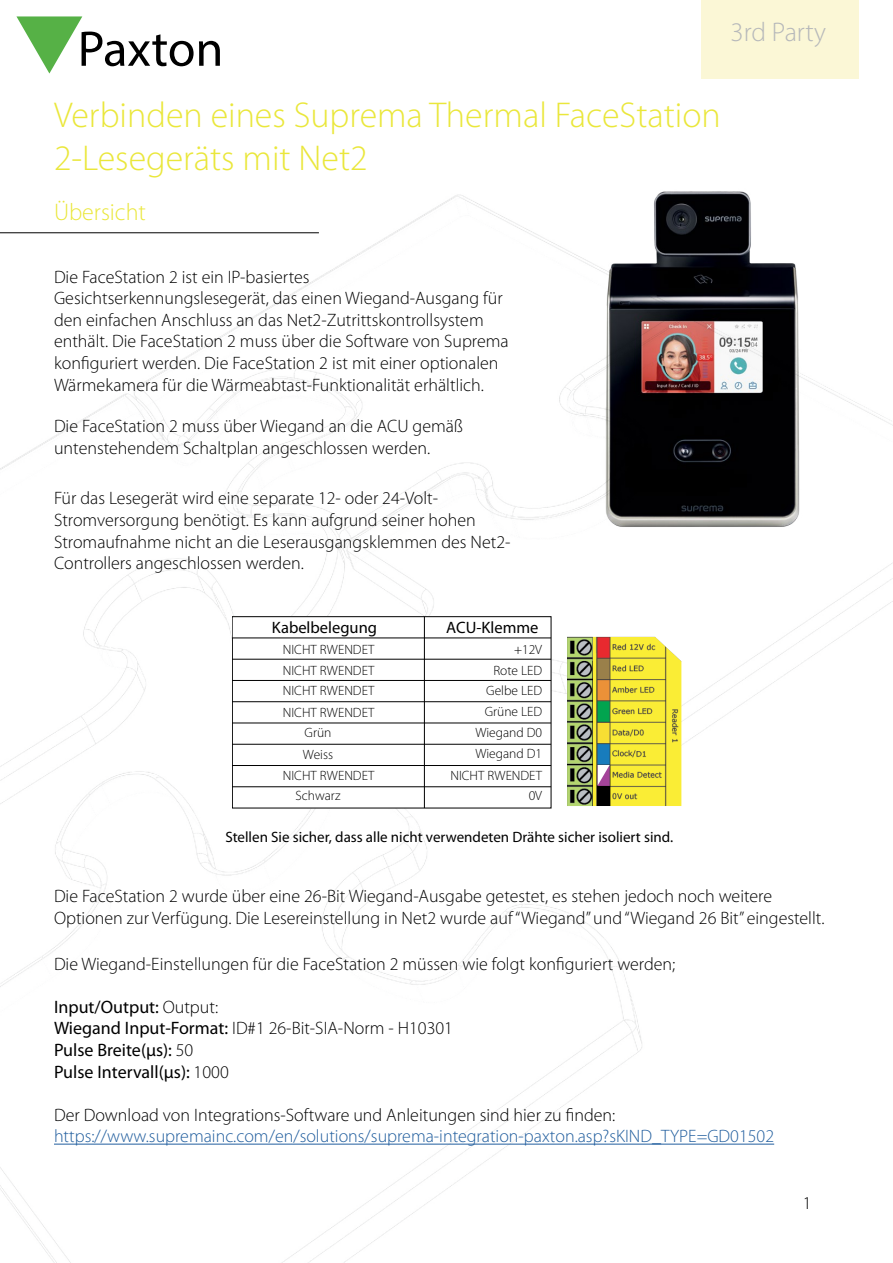
<style>
.page{position:relative;width:893px;height:1263px;background:#fff}
.page>*{position:absolute;margin:0;border:0;box-sizing:border-box;transform-origin:0 0}
.t1{font:300 36px/43.2px "Myriad Pro";color:#eae73b}
.t2{font:300 27px "Myriad Pro";color:#b6b8ba}
.t3{font:300 24px "Myriad Pro";color:#eae73b}
.t4{font:300 18px/21.6px "Myriad Pro";color:#000}
.t5{font:18px/21.6px "Myriad Pro";color:#000}
.t6{font:300 18px "Myriad Pro";color:#215e9e}
.t7{font:16.5px "Myriad Pro";color:#000}
.t8{font:15px "Myriad Pro";color:#000}
.t9{font:300 13.5px/21px "Myriad Pro";color:#000;text-align:right}
.s1{font-weight:300}
</style>
<div class="page">
<svg style="left:16px;top:16px;width:204px;height:58px"></svg>
<img style="left:0;top:195px;width:893px;height:1068px">
<img style="left:582px;top:191px;width:239px;height:353px">
<hr style="left:0;top:232px;width:319px;height:1px;background:#000">
<div style="left:702px;top:0;width:157px;height:79px;background:#fbf7d6"></div>
<hr style="left:54px;top:1144px;width:720px;height:1px;background:#215e9e">
<div style="left:232px;top:617px;width:319px;height:191px;background:#fff"></div>
<hr style="left:232px;top:659px;width:319px;height:1px;background:#000">
<hr style="left:232px;top:680px;width:319px;height:1px;background:#000">
<hr style="left:232px;top:701px;width:319px;height:1px;background:#000">
<hr style="left:232px;top:723px;width:319px;height:1px;background:#000">
<hr style="left:232px;top:744px;width:319px;height:1px;background:#000">
<hr style="left:232px;top:765px;width:319px;height:1px;background:#000">
<hr style="left:232px;top:786px;width:319px;height:1px;background:#000">
<hr style="left:424px;top:617px;width:1px;height:191px;background:#000">
<hr style="left:232px;top:637px;width:319px;height:1px;background:#000">
<hr style="left:232px;top:638px;width:1px;height:170px;background:#000">
<img style="left:567px;top:637px;width:114px;height:169px">
<svg style="left:597px;top:765px;width:13px;height:20px"></svg>
<h2 class="t2" style="left:730px;top:15px;width:97px">3rd Party</h2>
<h1 class="t1" style="left:54px;top:93px;width:668px">Verbinden eines Suprema Thermal FaceStation<br>2-Lesegeräts mit Net2</h1>
<h3 class="t3" style="left:54px;top:198px;width:93px">Übersicht</h3>
<p class="t4" style="left:54px;top:266px;width:456px">Die FaceStation 2 ist ein IP-basiertes Gesichtserkennungslesegerät, das einen Wiegand-Ausgang für den einfachen Anschluss an das Net2-Zutrittskontrollsystem enthält. Die FaceStation 2 muss über die Software von Suprema konfiguriert werden. Die FaceStation 2 ist mit einer optionalen Wärmekamera für die Wärmeabtast-Funktionalität erhältlich.</p>
<p class="t4" style="left:54px;top:415px;width:411px">Die FaceStation 2 muss über Wiegand an die ACU gemäß untenstehendem Schaltplan angeschlossen werden.</p>
<p class="t4" style="left:54px;top:487px;width:458px">Für das Lesegerät wird eine separate 12- oder 24-Volt-Stromversorgung benötigt. Es kann aufgrund seiner hohen Stromaufnahme nicht an die Leserausgangsklemmen des Net2- Controllers angeschlossen werden.</p>
<p class="t7" style="left:272px;top:618px;width:107px">Kabelbelegung</p>
<p class="t9" style="left:283px;top:639px;width:93px;text-align:justify">NICHT RWENDET NICHT RWENDET NICHT RWENDET</p>
<p class="t9" style="left:283px;top:702px;width:93px">NICHT RWENDET</p>
<p class="t9" style="left:303px;top:722px;width:32px;text-align:left">Grün<br>Weiss</p>
<p class="t9" style="left:296px;top:785px;width:46px">Schwarz</p>
<p class="t9" style="left:283px;top:765px;width:93px">NICHT RWENDET</p>
<p class="t7" style="left:446px;top:618px;width:94px">ACU-Klemme</p>
<p class="t9" style="left:450px;top:639px;width:93px">+12V<br>Rote LED<br>Gelbe LED<br>Grüne LED<br>Wiegand D0<br>Wiegand D1<br>NICHT RWENDET</p>
<p class="t9" style="left:529px;top:785px;width:15px">0V</p>
<p class="t8" style="left:225px;top:827px;width:449px">Stellen Sie sicher, dass alle nicht verwendeten Drähte sicher isoliert sind.</p>
<p class="t4" style="left:54px;top:885px;width:772px">Die FaceStation 2 wurde über eine 26-Bit Wiegand-Ausgabe getestet, es stehen jedoch noch weitere<br>Optionen zur Verfügung. Die Lesereinstellung in Net2 wurde auf “Wiegand” und “Wiegand 26 Bit” eingestellt.</p>
<p class="t4" style="left:54px;top:952px;width:623px">Die Wiegand-Einstellungen für die FaceStation 2 müssen wie folgt konfiguriert werden;</p>
<p class="t5" style="left:54px;top:995px;width:401px">Input/Output: <span class="s1">Output:<br></span>Wiegand Input-Format: <span class="s1">ID#1 26-Bit-SIA-Norm - H10301<br></span>Pulse Breite(µs): <span class="s1">50<br></span>Pulse Intervall(µs): <span class="s1">1000</span></p>
<p class="t4" style="left:54px;top:1104px;width:563px">Der Download von Integrations-Software und Anleitungen sind hier zu finden:</p>
<p class="t6" style="left:54px;top:1125px;width:722px">https://www.supremainc.com/en/solutions/suprema-integration-paxton.asp?sKIND_TYPE=GD01502</p>
<p class="t4" style="left:803px;top:1192px;width:10px">1</p>
</div>
